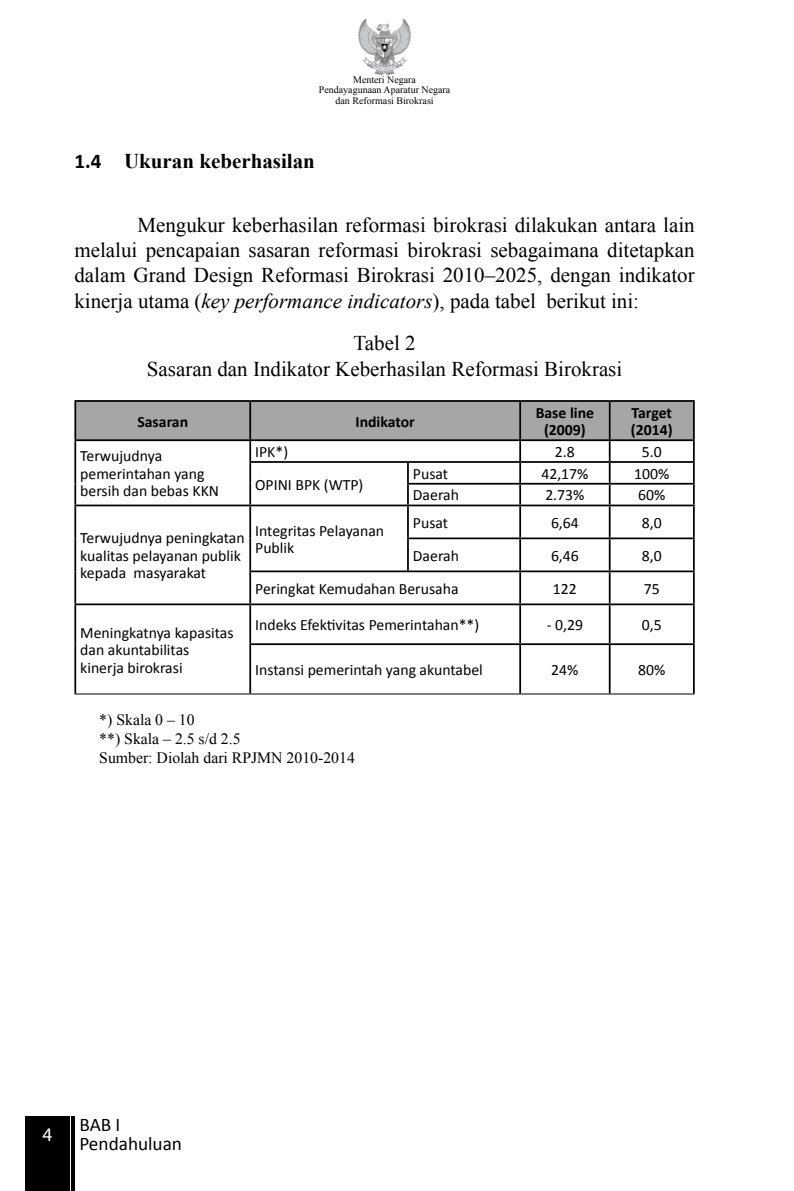
<style>
.page{position:relative;width:794px;height:1191px;background:#fff}
.page>*{position:absolute;margin:0;border:0;box-sizing:border-box;transform-origin:0 0}
.t1{font:21px/25.2px "Times New Roman";color:#000;text-align:justify}
.t2{font:700 21px "Times New Roman";color:#000}
.t3{font:19.25px/19.2px "Calibri";color:#000}
.t4{font:19.25px "Myriad Pro";color:#fff}
.t5{font:15.75px/17.5px "Calibri";color:#000}
.t6{font:15.75px/18.9px "Times New Roman";color:#000}
.t7{font:700 15.75px/17.5px "Calibri";color:#000;text-align:center}
.t8{font:9.97px/10.2px "Times New Roman";color:#000;text-align:center}
.s1{font-family:"Calibri"}
.s2{font-style:italic}
</style>
<div class="page">
<img style="left:358px;top:19px;width:53px;height:57px">
<div style="left:25px;top:1116px;width:45px;height:75px;background:#000"></div>
<hr style="left:71px;top:1116px;width:3px;height:75px;background:#000">
<hr style="left:74px;top:400px;width:176px;height:2px;background:#000">
<hr style="left:74px;top:402px;width:2px;height:37px;background:#000">
<hr style="left:250px;top:400px;width:158px;height:2px;background:#000">
<hr style="left:408px;top:400px;width:112px;height:2px;background:#000">
<hr style="left:520px;top:400px;width:89px;height:2px;background:#000">
<hr style="left:609px;top:400px;width:85px;height:2px;background:#000">
<hr style="left:74px;top:439px;width:176px;height:2px;background:#000">
<hr style="left:74px;top:441px;width:2px;height:21px;background:#000">
<hr style="left:74px;top:462px;width:2px;height:22px;background:#000">
<hr style="left:74px;top:484px;width:2px;height:20px;background:#000">
<svg style="left:75px;top:401px;width:619px;height:103px"></svg>
<hr style="left:74px;top:504px;width:176px;height:2px;background:#000">
<hr style="left:74px;top:506px;width:2px;height:32px;background:#000">
<hr style="left:250px;top:504px;width:158px;height:2px;background:#000">
<hr style="left:249px;top:506px;width:2px;height:32px;background:#000">
<hr style="left:408px;top:504px;width:112px;height:2px;background:#000">
<hr style="left:407px;top:506px;width:2px;height:31px;background:#000">
<hr style="left:520px;top:504px;width:89px;height:2px;background:#000">
<hr style="left:519px;top:506px;width:2px;height:31px;background:#000">
<hr style="left:609px;top:504px;width:85px;height:2px;background:#000">
<hr style="left:609px;top:506px;width:1px;height:31px;background:#000">
<hr style="left:693px;top:506px;width:1px;height:31px;background:#000">
<hr style="left:74px;top:538px;width:2px;height:33px;background:#000">
<hr style="left:249px;top:538px;width:2px;height:32px;background:#000">
<hr style="left:407px;top:537px;width:113px;height:2px;background:#000">
<hr style="left:407px;top:539px;width:2px;height:31px;background:#000">
<hr style="left:520px;top:537px;width:89px;height:2px;background:#000">
<hr style="left:519px;top:539px;width:2px;height:31px;background:#000">
<hr style="left:609px;top:537px;width:85px;height:2px;background:#000">
<hr style="left:609px;top:539px;width:1px;height:31px;background:#000">
<hr style="left:693px;top:539px;width:1px;height:31px;background:#000">
<hr style="left:74px;top:571px;width:2px;height:32px;background:#000">
<hr style="left:249px;top:570px;width:159px;height:2px;background:#000">
<hr style="left:249px;top:572px;width:2px;height:31px;background:#000">
<hr style="left:408px;top:570px;width:112px;height:2px;background:#000">
<hr style="left:520px;top:570px;width:89px;height:2px;background:#000">
<hr style="left:519px;top:572px;width:2px;height:31px;background:#000">
<hr style="left:609px;top:570px;width:85px;height:2px;background:#000">
<hr style="left:609px;top:572px;width:1px;height:31px;background:#000">
<hr style="left:693px;top:572px;width:1px;height:31px;background:#000">
<hr style="left:74px;top:603px;width:176px;height:2px;background:#000">
<hr style="left:74px;top:605px;width:2px;height:39px;background:#000">
<hr style="left:250px;top:603px;width:158px;height:2px;background:#000">
<hr style="left:249px;top:605px;width:2px;height:38px;background:#000">
<hr style="left:408px;top:603px;width:112px;height:2px;background:#000">
<hr style="left:520px;top:603px;width:89px;height:2px;background:#000">
<hr style="left:519px;top:605px;width:2px;height:38px;background:#000">
<hr style="left:609px;top:603px;width:85px;height:2px;background:#000">
<hr style="left:609px;top:605px;width:1px;height:38px;background:#000">
<hr style="left:693px;top:605px;width:1px;height:38px;background:#000">
<hr style="left:74px;top:644px;width:2px;height:49px;background:#000">
<hr style="left:249px;top:643px;width:159px;height:2px;background:#000">
<hr style="left:249px;top:645px;width:2px;height:48px;background:#000">
<hr style="left:408px;top:643px;width:112px;height:2px;background:#000">
<hr style="left:520px;top:643px;width:89px;height:2px;background:#000">
<hr style="left:519px;top:645px;width:2px;height:48px;background:#000">
<hr style="left:609px;top:643px;width:85px;height:2px;background:#000">
<hr style="left:609px;top:645px;width:1px;height:48px;background:#000">
<hr style="left:693px;top:645px;width:1px;height:48px;background:#000">
<hr style="left:74px;top:693px;width:176px;height:1px;background:#000">
<hr style="left:250px;top:693px;width:158px;height:1px;background:#000">
<hr style="left:408px;top:693px;width:112px;height:1px;background:#000">
<hr style="left:520px;top:693px;width:89px;height:1px;background:#000">
<hr style="left:609px;top:693px;width:85px;height:1px;background:#000">
<p class="t8" style="left:319px;top:75px;width:133px">Menteri Negara<br>Pendayagunaan Aparatur Negara dan Reformasi Birokrasi</p>
<h1 class="t2" style="left:74px;top:147px;width:242px"><span class="s1">1.4</span> Ukuran keberhasilan</h1>
<p class="t1" style="left:74px;top:212px;width:622px;text-indent:63px">Mengukur keberhasilan reformasi birokrasi dilakukan antara lain melalui pencapaian sasaran reformasi birokrasi sebagaimana ditetapkan dalam Grand Design Reformasi Birokrasi 2010–2025, dengan indikator kinerja utama (<span class="s2">key performance indicators</span>), pada tabel berikut ini:</p>
<h1 class="t1" style="left:147px;top:330px;width:477px;text-align:center">Tabel 2<br>Sasaran dan Indikator Keberhasilan Reformasi Birokrasi</h1>
<p class="t7" style="left:137px;top:412px;width:52px">Sasaran</p>
<p class="t7" style="left:355px;top:412px;width:61px">Indikator</p>
<p class="t7" style="left:535px;top:403px;width:60px">Base line (2009)</p>
<p class="t7" style="left:631px;top:403px;width:43px;text-align:left">Target (2014)</p>
<p class="t5" style="left:80px;top:446px;width:140px">Terwujudnya pemerintahan yang bersih dan bebas KKN</p>
<p class="t5" style="left:255px;top:442px;width:34px">IPK*)</p>
<p class="t5" style="left:555px;top:442px;width:21px">2.8</p>
<p class="t5" style="left:642px;top:442px;width:21px">5.0</p>
<p class="t5" style="left:413px;top:464px;width:37px">Pusat</p>
<p class="t5" style="left:541px;top:464px;width:49px">42,17%</p>
<p class="t5" style="left:634px;top:464px;width:37px">100%</p>
<p class="t5" style="left:413px;top:486px;width:48px">Daerah</p>
<p class="t5" style="left:545px;top:486px;width:41px">2.73%</p>
<p class="t5" style="left:638px;top:486px;width:29px">60%</p>
<p class="t5" style="left:255px;top:475px;width:110px">OPINI BPK (WTP)</p>
<p class="t5" style="left:413px;top:513px;width:37px">Pusat</p>
<p class="t5" style="left:551px;top:513px;width:29px">6,64</p>
<p class="t5" style="left:642px;top:513px;width:21px">8,0</p>
<p class="t5" style="left:413px;top:546px;width:48px">Daerah</p>
<p class="t5" style="left:551px;top:546px;width:29px">6,46</p>
<p class="t5" style="left:642px;top:546px;width:21px">8,0</p>
<p class="t5" style="left:255px;top:579px;width:205px">Peringkat Kemudahan Berusaha</p>
<p class="t5" style="left:553px;top:579px;width:25px">122</p>
<p class="t5" style="left:644px;top:579px;width:17px">75</p>
<p class="t5" style="left:80px;top:528px;width:166px">Terwujudnya peningkatan kualitas pelayanan publik kepada masyarakat</p>
<p class="t5" style="left:255px;top:521px;width:130px">Integritas Pelayanan<br>Publik</p>
<p class="t5" style="left:255px;top:615px;width:225px">Indeks Efektivitas Pemerintahan**)</p>
<p class="t5" style="left:547px;top:615px;width:38px">- 0,29</p>
<p class="t5" style="left:642px;top:615px;width:21px">0,5</p>
<p class="t5" style="left:255px;top:660px;width:229px">Instansi pemerintah yang akuntabel</p>
<p class="t5" style="left:551px;top:660px;width:29px">24%</p>
<p class="t5" style="left:638px;top:660px;width:29px">80%</p>
<p class="t6" style="left:99px;top:710px;width:257px">*) Skala 0 – 10<br>**) Skala – 2.5 s/d 2.5<br>Sumber: Diolah dari RPJMN 2010-2014</p>
<p class="t5" style="left:80px;top:623px;width:155px">Meningkatnya kapasitas dan akuntabilitas kinerja birokrasi</p>
<p class="t4" style="left:43px;top:1122px;width:11px">4</p>
<p class="t3" style="left:79px;top:1114px;width:104px">BAB I<br>Pendahuluan</p>
</div>
